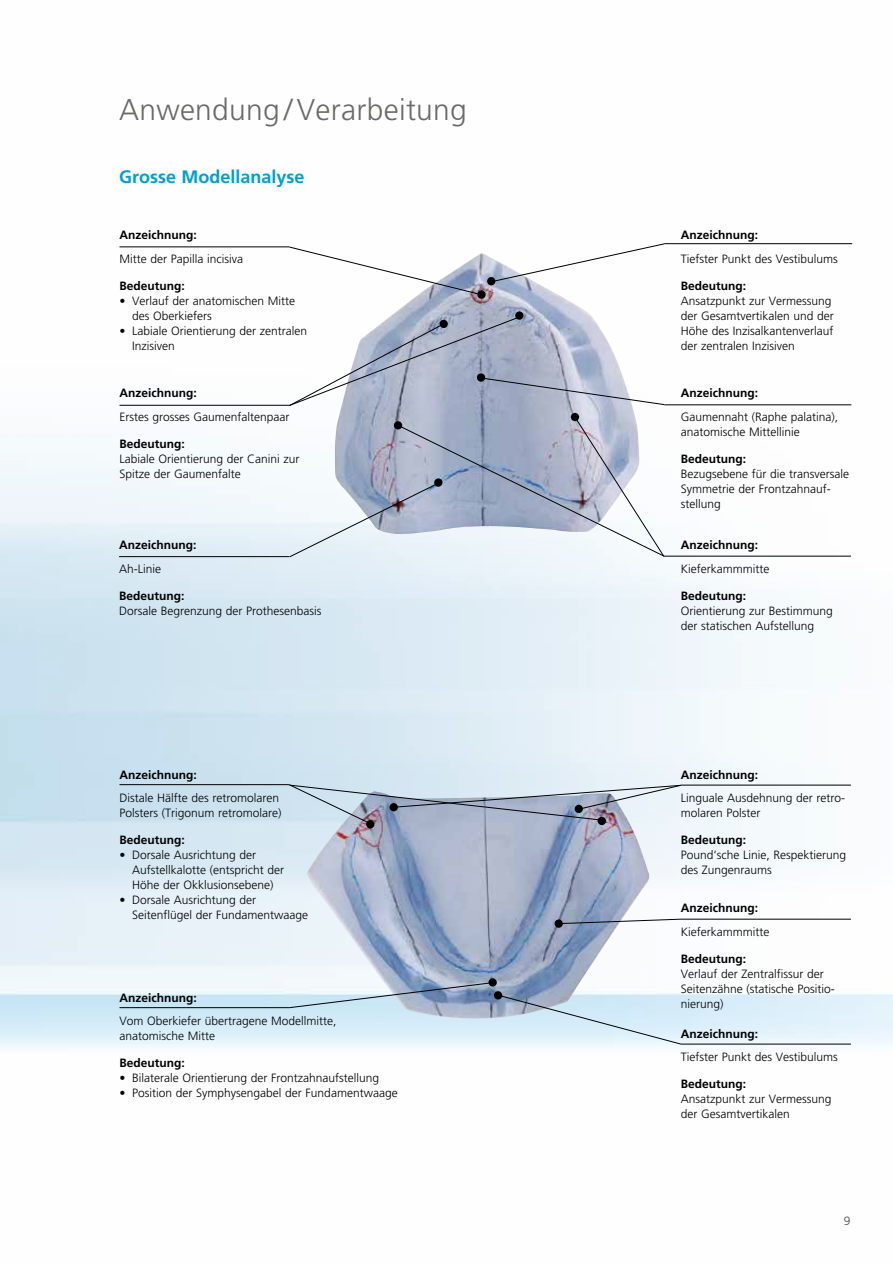
<style>
.page{position:relative;width:893px;height:1263px;background:#fff}
.page>*{position:absolute;margin:0;border:0;box-sizing:border-box;transform-origin:0 0}
.t1{font:300 30px "Frutiger";letter-spacing:.01em;color:#6a6a69}
.t2{font:700 18px "Frutiger";color:#009fcf}
.t3{font:300 12px/15px "Frutiger";color:#000}
.t4{font:700 12px "Frutiger";color:#000}
.t5{font:300 12px "Frutiger";color:#4a4a49}
</style>
<div class="page">
<img style="left:0;top:243px;width:893px;height:805px">
<img style="left:307px;top:825px;width:343px;height:157px">
<img style="left:334px;top:253px;width:306px;height:163px">
<hr style="left:664px;top:405px;width:187px;height:1px;background:#000">
<hr style="left:664px;top:243px;width:188px;height:1px;background:#000">
<div style="left:515px;top:311px;width:8px;height:9px;background:#000;border-radius:50%"></div>
<hr style="left:119px;top:247px;width:171px;height:1px;background:#000">
<svg style="left:289px;top:247px;width:193px;height:48px"></svg>
<hr style="left:119px;top:405px;width:171px;height:1px;background:#000">
<hr style="left:119px;top:784px;width:171px;height:1px;background:#000">
<svg style="left:289px;top:316px;width:376px;height:90px"></svg>
<hr style="left:119px;top:556px;width:170px;height:1px;background:#000">
<hr style="left:664px;top:556px;width:187px;height:1px;background:#000">
<svg style="left:493px;top:243px;width:172px;height:39px"></svg>
<div style="left:487px;top:277px;width:8px;height:8px;background:#000;border-radius:50%"></div>
<svg style="left:289px;top:416px;width:376px;height:141px"></svg>
<div style="left:434px;top:478px;width:8px;height:9px;background:#000;border-radius:50%"></div>
<div style="left:477px;top:290px;width:9px;height:9px;background:#000;border-radius:50%"></div>
<div style="left:477px;top:373px;width:8px;height:9px;background:#000;border-radius:50%"></div>
<div style="left:571px;top:413px;width:8px;height:8px;background:#000;border-radius:50%"></div>
<div style="left:394px;top:421px;width:8px;height:8px;background:#000;border-radius:50%"></div>
<div style="left:366px;top:820px;width:8px;height:8px;background:#000;border-radius:50%"></div>
<div style="left:488px;top:978px;width:9px;height:8px;background:#000;border-radius:50%"></div>
<div style="left:555px;top:919px;width:8px;height:9px;background:#000;border-radius:50%"></div>
<svg style="left:289px;top:982px;width:392px;height:63px;background:#c7dae8"></svg>
<hr style="left:681px;top:919px;width:170px;height:1px;background:#000">
<hr style="left:681px;top:1044px;width:170px;height:1px;background:#000">
<hr style="left:681px;top:785px;width:170px;height:1px;background:#000">
<svg style="left:558px;top:919px;width:123px;height:5px"></svg>
<hr style="left:119px;top:1007px;width:171px;height:1px;background:#000">
<svg style="left:289px;top:784px;width:392px;height:41px;background:#b5c0cf"></svg>
<h1 class="t1" style="left:119px;top:93px;width:349px">Anwendung /Verarbeitung</h1>
<h2 class="t2" style="left:119px;top:166px;width:187px">Grosse Modellanalyse</h2>
<p class="t4" style="left:119px;top:228px;width:79px">Anzeichnung:</p>
<p class="t3" style="left:119px;top:251px;width:125px">Mitte der Papilla incisiva</p>
<p class="t4" style="left:119px;top:279px;width:67px">Bedeutung:</p>
<p class="t3" style="left:132px;top:293px;width:165px;text-indent:-13px">• Verlauf der anatomischen Mitte des Oberkiefers</p>
<p class="t3" style="left:132px;top:323px;width:177px;text-indent:-13px">• Labiale Orientierung der zentralen<br>Inzisiven</p>
<p class="t4" style="left:119px;top:386px;width:79px">Anzeichnung:</p>
<p class="t3" style="left:119px;top:409px;width:172px">Erstes grosses Gaumenfaltenpaar</p>
<p class="t4" style="left:119px;top:436px;width:67px">Bedeutung:</p>
<p class="t3" style="left:119px;top:451px;width:182px">Labiale Orientierung der Canini zur<br>Spitze der Gaumenfalte</p>
<p class="t4" style="left:119px;top:538px;width:79px">Anzeichnung:</p>
<p class="t3" style="left:119px;top:561px;width:43px">Ah-Linie</p>
<p class="t4" style="left:119px;top:588px;width:67px">Bedeutung:</p>
<p class="t3" style="left:119px;top:603px;width:204px">Dorsale Begrenzung der Prothesenbasis</p>
<p class="t4" style="left:119px;top:767px;width:79px">Anzeichnung:</p>
<p class="t3" style="left:119px;top:790px;width:164px">Distale Hälfte des retromolaren<br>Polsters (Trigonum retromolare)</p>
<p class="t4" style="left:119px;top:833px;width:67px">Bedeutung:</p>
<p class="t3" style="left:132px;top:847px;width:154px;text-indent:-13px">• Dorsale Ausrichtung der<br>Aufstellkalotte (entspricht der<br>Höhe der Okklusionsebene)</p>
<p class="t3" style="left:132px;top:892px;width:178px;text-indent:-13px">• Dorsale Ausrichtung der<br>Seitenflügel der Fundamentwaage</p>
<p class="t4" style="left:119px;top:990px;width:79px">Anzeichnung:</p>
<p class="t3" style="left:119px;top:1014px;width:219px">Vom Oberkiefer übertragene Modellmitte, anatomische Mitte</p>
<p class="t4" style="left:119px;top:1056px;width:67px">Bedeutung:</p>
<p class="t3" style="left:119px;top:1071px;width:261px">• Bilaterale Orientierung der Frontzahnaufstellung</p>
<p class="t3" style="left:119px;top:1086px;width:280px">• Position der Symphysengabel der Fundamentwaage</p>
<p class="t4" style="left:681px;top:228px;width:79px">Anzeichnung:</p>
<p class="t3" style="left:681px;top:251px;width:159px">Tiefster Punkt des Vestibulums</p>
<p class="t4" style="left:681px;top:279px;width:67px">Bedeutung:</p>
<p class="t3" style="left:681px;top:293px;width:155px">Ansatzpunkt zur Vermessung der Gesamtvertikalen und der<br>Höhe des Inzisalkantenverlauf der zentralen Inzisiven</p>
<p class="t4" style="left:681px;top:386px;width:79px">Anzeichnung:</p>
<p class="t3" style="left:681px;top:409px;width:159px">Gaumennaht (Raphe palatina), anatomische Mittellinie</p>
<p class="t4" style="left:681px;top:451px;width:67px">Bedeutung:</p>
<p class="t3" style="left:681px;top:466px;width:170px">Bezugsebene für die transversale<br>Symmetrie der Frontzahnauf&shy;stellung</p>
<p class="t4" style="left:681px;top:538px;width:79px">Anzeichnung:</p>
<p class="t3" style="left:681px;top:561px;width:90px">Kieferkammmitte</p>
<p class="t4" style="left:681px;top:588px;width:67px">Bedeutung:</p>
<p class="t3" style="left:681px;top:603px;width:154px">Orientierung zur Bestimmung der statischen Aufstellung</p>
<p class="t4" style="left:681px;top:767px;width:79px">Anzeichnung:</p>
<p class="t3" style="left:681px;top:790px;width:166px">Linguale Ausdehnung der retro&shy;molaren Polster</p>
<p class="t4" style="left:681px;top:833px;width:67px">Bedeutung:</p>
<p class="t3" style="left:681px;top:847px;width:167px">Pound‘sche Linie, Respektierung des Zungenraums</p>
<p class="t4" style="left:681px;top:901px;width:79px">Anzeichnung:</p>
<p class="t3" style="left:681px;top:924px;width:90px">Kieferkammmitte</p>
<p class="t4" style="left:681px;top:951px;width:67px">Bedeutung:</p>
<p class="t3" style="left:681px;top:966px;width:156px">Verlauf der Zentralfissur der<br>Seitenzähne (statische Positio&shy;nierung)</p>
<p class="t4" style="left:681px;top:1027px;width:79px">Anzeichnung:</p>
<p class="t3" style="left:681px;top:1050px;width:159px">Tiefster Punkt des Vestibulums</p>
<p class="t4" style="left:681px;top:1077px;width:67px">Bedeutung:</p>
<p class="t3" style="left:681px;top:1092px;width:152px">Ansatzpunkt zur Vermessung der Gesamtvertikalen</p>
<p class="t5" style="left:844px;top:1214px;width:8px">9</p>
</div>
